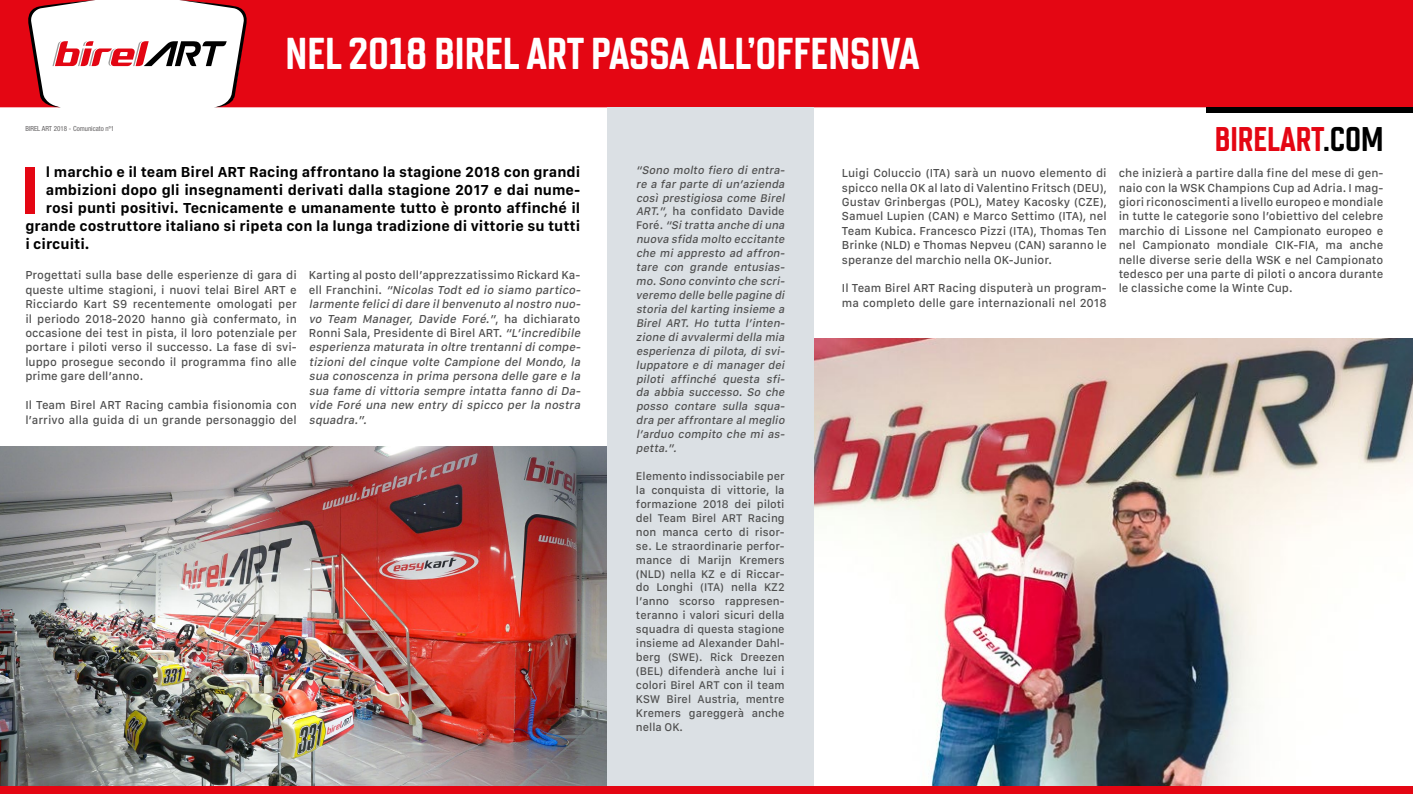
<style>
.page{position:relative;width:1413px;height:794px;background:#fff}
.page>*{position:absolute;margin:0;border:0;box-sizing:border-box;transform-origin:0 0}
.t1{font:700 69px "San Francisco Text";color:#e40613}
.t2{font:700 44.6px "Chromoxome Pro";color:#fff}
.t3{font:700 34.2px "Chromoxome Pro";color:#e40613}
.t4{font:700 15px "San Francisco Text";color:#000}
.t5{font:500 12px/14.4px "San Francisco Text";color:#4f4f4f;text-align:justify}
.t6{font:italic 500 12px/14.4px "San Francisco Text";color:#4f4f4f}
.t7{font:italic 500 11.6px/13.9px "San Francisco Text";color:#4f4f4f}
.t8{font:500 11.6px/13.9px "San Francisco Text";color:#4f4f4f;text-align:justify}
.t9{font:condensed 7px "Helvetica Neue LT Pro";color:#646263}
.s1{font-style:normal}
.s2{color:#000}
</style>
<div class="page">
<img style="left:0;top:446px;width:607px;height:340px">
<img style="left:813px;top:339px;width:600px;height:447px">
<div style="left:0;top:786px;width:1413px;height:8px;background:#e40613"></div>
<div style="left:249px;top:0;width:1164px;height:107px;background:#e40613"></div>
<div style="left:1206px;top:107px;width:207px;height:6px;background:#000"></div>
<svg style="left:0;top:0;width:249px;height:107px"></svg>
<div style="left:607px;top:107px;width:206px;height:679px;background:#dbe0e4"></div>
<h2 class="t2" style="left:285px;top:28px;width:636px">NEL 2018 BIREL ART PASSA ALL’OFFENSIVA</h2>
<p class="t9" style="left:25px;top:125px;width:90px">BIREL ART 2018 - Comunicato nº1</p>
<h1 class="t1" style="left:20px;top:148px;width:23px">I</h1>
<p class="t4" style="left:46px;top:163px;width:536px">l marchio e il team Birel ART Racing affrontano la stagione 2018 con grandi</p>
<p class="t4" style="left:46px;top:181px;width:536px">ambizioni dopo gli insegnamenti derivati dalla stagione 2017 e dai nume-</p>
<p class="t4" style="left:46px;top:199px;width:536px">rosi punti positivi. Tecnicamente e umanamente tutto è pronto affinché il</p>
<p class="t4" style="left:25px;top:217px;width:556px">grande costruttore italiano si ripeta con la lunga tradizione di vittorie su tutti</p>
<p class="t4" style="left:25px;top:235px;width:66px">i circuiti.</p>
<p class="t5" style="left:25px;top:268px;width:273px">Progettati sulla base delle esperienze di gara di queste ultime stagioni, i nuovi telai Birel ART e Ricciardo Kart S9 recentemente omologati per il periodo 2018-2020 hanno già confermato, in occasione dei test in pista, il loro potenziale per portare i piloti verso il successo. La fase di svi&shy;luppo prosegue secondo il programma fino alle prime gare dell’anno.</p>
<p class="t5" style="left:25px;top:397px;width:273px">Il Team Birel ART Racing cambia fisionomia con l’arrivo alla guida di un grande personaggio del</p>
<p class="t6" style="left:309px;top:268px;width:275px"><span class="s1">Karting al posto dell’apprezzatissimo Rickard Ka&shy;e l l F r a n c h i n i .</span> “Nicolas Todt ed io siamo partico&shy;larmente felicididare ilbenvenuto alnostro nuo&shy;vo Team Manager, Davide Foré.”<span class="s1">, h a d i c h i a r a t o Ronni Sala, Presidente di Birel ART.</span> “L’incredibile esperienza maturata in oltre trentannidicompe&shy;tizioni del cinque volte Campione del Mondo, la sua conoscenza in prima persona delle gare e la sua fame di vittoria sempre intatta fanno di Da&shy;vide Foré una new entry di spicco per la nostra squadra.”.</p>
<p class="t7" style="left:636px;top:163px;width:153px">“Sono molto fiero di entra&shy;re a far parte di un’azienda così prestigiosa come Birel<br>ART.”, <span class="s1">ha confidato Davide<br>F o r é .</span> “Sitratta anche diuna nuova sfida molto eccitante che mi appresto ad affron&shy;tare con grande entusias&shy;mo.Sono convinto che scri&shy;veremo delle belle pagine di storia del karting insieme a<br>Birel ART. Ho tutta l’inten&shy;zione diavvalermidella mia esperienza di pilota, di svi&shy;luppatore e di manager dei piloti affinché questa sfi&shy;da abbia successo. So che posso contare sulla squa&shy;dra per affrontare almeglio l’arduo compito che mi as&shy;petta.”.</p>
<p class="t8" style="left:636px;top:469px;width:150px">Elemento indissociabile per la conquista di vittorie, la formazione 2018 dei piloti del Team Birel ART Racing non manca certo di risor&shy;se. Le straordinarie perfor&shy;mance di Marijn Kremers (NLD) nella KZ e di Riccar&shy;do Longhi (ITA) nella KZ2 l’anno scorso rappresen&shy;teranno i valori sicuri della squadra di questa stagione insieme ad Alexander Dahl&shy;berg (SWE). Rick Dreezen (BEL) difenderà anche lui i colori Birel ART con il team KSW Birel Austria, mentre Kremers gareggerà anche nella OK.</p>
<p class="t5" style="left:842px;top:166px;width:266px">Luigi Coluccio (ITA) sarà un nuovo elemento di spicco nella OK al lato di Valentino Fritsch (DEU), Gustav Grinbergas (POL), Matey Kacosky (CZE), Samuel Lupien (CAN) e Marco Settimo (ITA), nel Team Kubica. Francesco Pizzi (ITA), Thomas Ten Brinke (NLD) e Thomas Nepveu (CAN) saranno le speranze del marchio nella OK-Junior.</p>
<p class="t5" style="left:842px;top:281px;width:266px">Il Team Birel ART Racing disputerà un program&shy;ma completo delle gare internazionali nel 2018</p>
<h3 class="t3" style="left:1214px;top:119px;width:170px">BIRELART<span class="s2">.COM</span></h3>
<p class="t5" style="left:1118px;top:166px;width:266px">che inizierà a partire dalla fine del mese di gen&shy;naio con la WSK Champions Cup ad Adria. I mag&shy;giori riconoscimenti a livello europeo e mondiale in tutte le categorie sono l’obiettivo del celebre marchio di Lissone nel Campionato europeo e nel Campionato mondiale CIK-FIA, ma anche nelle diverse serie della WSK e nel Campionato tedesco per una parte di piloti o ancora durante le classiche come la Winte Cup.</p>
</div>
